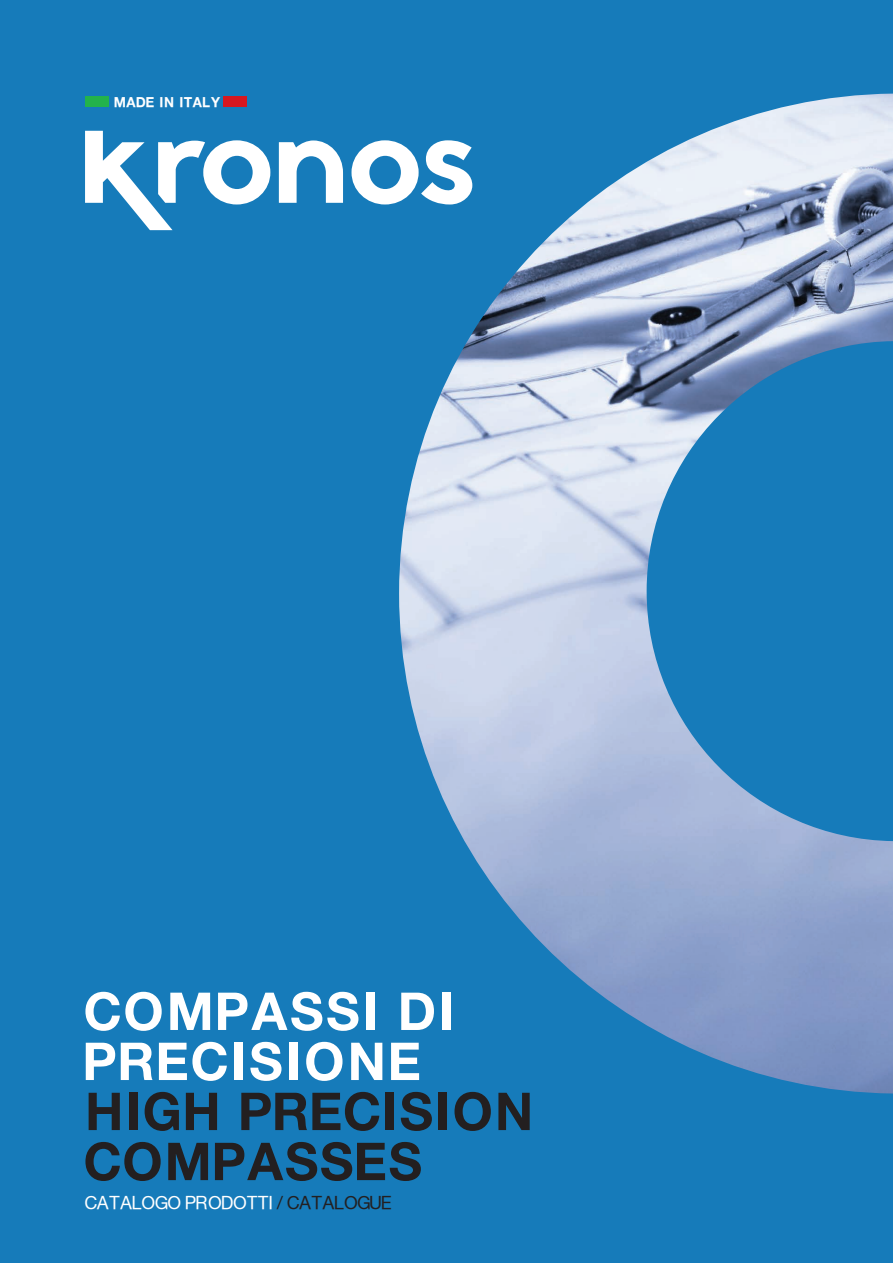
<style>
.page{position:relative;width:893px;height:1263px;background:#167bba}
.page>*{position:absolute;margin:0;border:0;box-sizing:border-box;transform-origin:0 0}
.t1{font:51.75px/50.1px "Context Reprise SSK Bold";letter-spacing:.05em;color:#231f20}
.t2{font:51.75px/50.1px "Context Reprise SSK Bold";letter-spacing:.07em;color:#fff}
.t3{font:17.85px "Context Reprise SSK";color:#fff}
.t4{font:13.5px "Context Reprise SSK Bold";letter-spacing:.05em;color:#fff}
.s1{color:#231f20}
</style>
<div class="page">
<img style="left:399px;top:94px;width:494px;height:999px">
<svg style="left:85px;top:131px;width:185px;height:99px"></svg>
<svg style="left:279px;top:140px;width:64px;height:63px"></svg>
<svg style="left:351px;top:140px;width:121px;height:64px"></svg>
<div style="left:85px;top:97px;width:23px;height:10px;background:#23b24b"></div>
<div style="left:224px;top:97px;width:23px;height:10px;background:#d7171f"></div>
<p class="t4" style="left:114px;top:94px;width:108px">MADE IN ITALY</p>
<h1 class="t2" style="left:85px;top:985px;width:370px">COMPASSI DI<br>PRECISIONE</h1>
<h1 class="t1" style="left:85px;top:1085px;width:450px">HIGH PRECISION<br>COMPASSES</h1>
<p class="t3" style="left:85px;top:1191px;width:308px">CATALOGO PRODOTTI <span class="s1">/ CATALOGUE</span></p>
</div>
